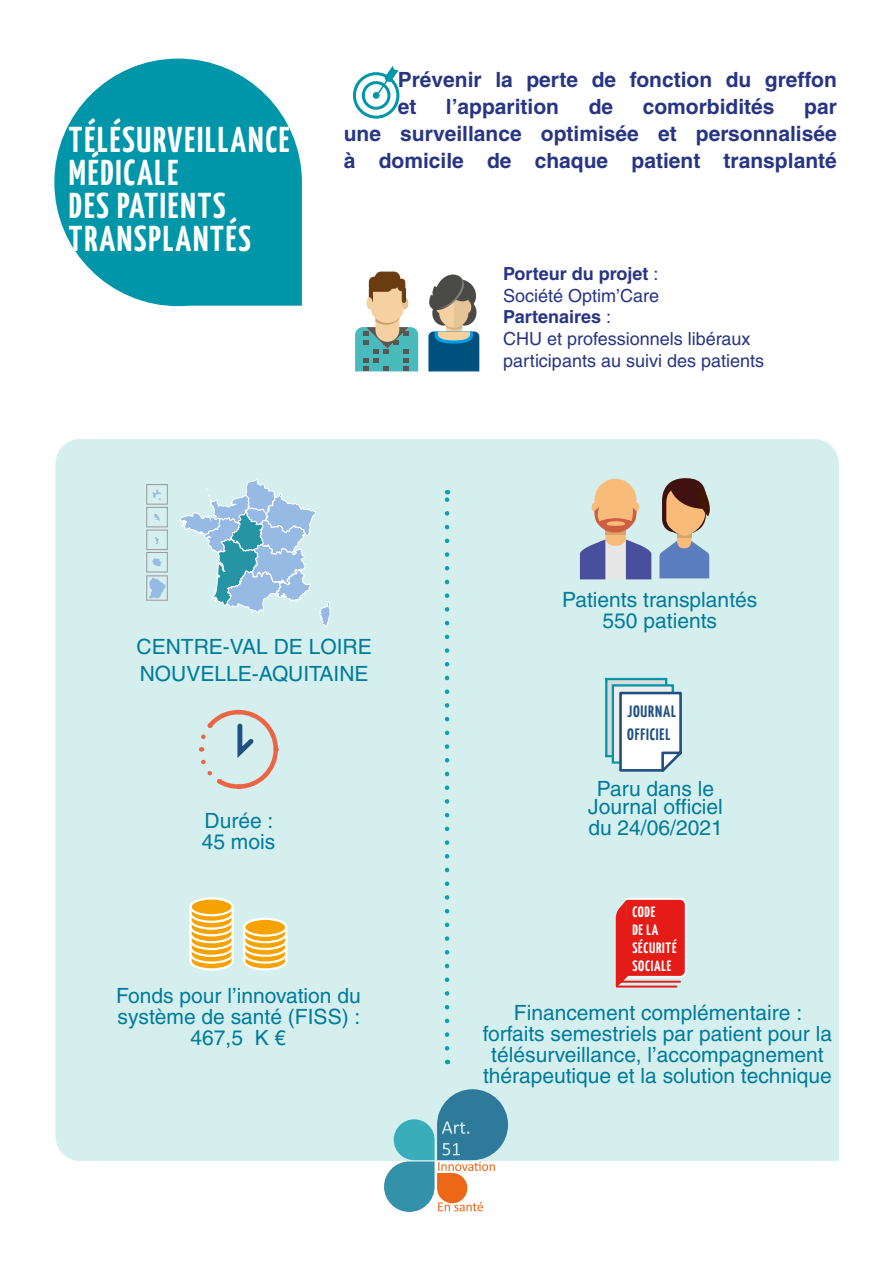
<style>
.page{position:relative;width:893px;height:1263px;background:#fff}
.page>*{position:absolute;margin:0;border:0;box-sizing:border-box;transform-origin:0 0}
.t1{font:700 36px/33px "Yanone Kaffeesatz";letter-spacing:.05em;color:#fff}
.t2{font:21px/21px "Helvetica";color:#007b9a;text-align:center}
.t3{font:700 21px/27px "Helvetica";color:#283583}
.t4{font:18px/21.6px "Helvetica";color:#283583}
.t5{font:700 16.5px/22.5px "Yanone Kaffeesatz";letter-spacing:.05em;color:#215182}
.t6{font:700 15px/18px "Yanone Kaffeesatz";letter-spacing:.05em;color:#fff}
.s1{font-weight:700}
</style>
<div class="page">
<svg style="left:54px;top:59px;width:248px;height:247px;fill:#0096a9"></svg>
<div style="left:362px;top:81px;width:28px;height:29px;border:3px solid #0096a9;border-radius:50%"></div>
<div style="left:353px;top:72px;width:46px;height:47px;border:3px solid #0096a9;border-radius:50%"></div>
<div style="left:373px;top:92px;width:7px;height:7px;background:#0096a9;border-radius:50%"></div>
<svg style="left:375px;top:66px;width:24px;height:32px"></svg>
<svg style="left:384px;top:1161px;width:111px;height:51px"></svg>
<div style="left:55px;top:439px;width:784px;height:722px;background:#d5efef"></div>
<svg style="left:355px;top:277px;width:63px;height:94px"></svg>
<hr style="left:369px;top:287px;width:4px;height:16px;background:#693c11;border-radius:2px">
<div style="left:366px;top:297px;width:7px;height:12px;background:#f5d1a2;border-radius:50%"></div>
<div style="left:402px;top:297px;width:6px;height:12px;background:#e1c196;border-radius:50%"></div>
<div style="left:369px;top:277px;width:23px;height:15px;background:#693c11;border-radius:5px"></div>
<div style="left:375px;top:272px;width:25px;height:17px;background:#693c11;border-radius:6px"></div>
<div style="left:398px;top:279px;width:7px;height:12px;background:#693c11;border-radius:4px"></div>
<hr style="left:402px;top:287px;width:4px;height:16px;background:#693c11;border-radius:2px">
<svg style="left:428px;top:274px;width:51px;height:97px"></svg>
<svg style="left:615px;top:897px;width:73px;height:93px;background:#e34441"></svg>
<svg style="left:242px;top:925px;width:47px;height:47px"></svg>
<svg style="left:188px;top:904px;width:47px;height:68px"></svg>
<svg style="left:191px;top:898px;width:42px;height:17px"></svg>
<div style="left:189px;top:897px;width:45px;height:19px;border:2px solid #fff;border-radius:50%"></div>
<div style="left:244px;top:919px;width:42px;height:17px;background:#f6a200;border-radius:50%"></div>
<div style="left:243px;top:918px;width:44px;height:19px;border:2px solid #fff;border-radius:50%"></div>
<svg style="left:180px;top:479px;width:151px;height:148px;background:#b4d7e5"></svg>
<svg style="left:147px;top:484px;width:21px;height:116px;background:#c4dce1"></svg>
<svg style="left:196px;top:707px;width:84px;height:84px;background:#d2d9d6"></svg>
<div style="left:634px;top:503px;width:5px;height:9px;background:#f9bb7a;border-radius:50%"></div>
<div style="left:592px;top:503px;width:5px;height:9px;background:#f9bb7a;border-radius:50%"></div>
<div style="left:594px;top:479px;width:42px;height:53px;background:#f9bb7a;border-radius:21px"></div>
<svg style="left:580px;top:507px;width:71px;height:72px;background:#aca4b3"></svg>
<svg style="left:659px;top:478px;width:55px;height:100px;background:#9b9496"></svg>
<svg style="left:604px;top:677px;width:80px;height:96px"></svg>
<h1 class="t1" style="left:69px;top:122px;width:222px">TÉLÉSURVEILLANCE<br>MÉDICALE<br>DES PATIENTS<br>TRANSPLANTÉS</h1>
<p class="t3" style="left:398px;top:66px;width:441px">Prévenir la perte de fonction du greffon et</p>
<p class="t3" style="left:446px;top:93px;width:115px">l’apparition</p>
<p class="t3" style="left:589px;top:93px;width:26px">de</p>
<p class="t3" style="left:643px;top:93px;width:133px">comorbidités</p>
<p class="t3" style="left:344px;top:93px;width:495px;text-align:justify;text-indent:460px">par une surveillance optimisée et personnalisée à domicile de chaque patient transplanté</p>
<p class="t4" style="left:503px;top:263px;width:262px"><span class="s1">Porteur du projet</span> :<br>Société Optim’Care<br><span class="s1">Partenaires</span> :<br>CHU et professionnels libéraux participants au suivi des patients</p>
<p class="t2" style="left:562px;top:589px;width:197px">Patients transplantés<br>550 patients</p>
<p class="t2" style="left:137px;top:633px;width:237px;line-height:27px;text-align:left">CENTRE-VAL DE LOIRE<br>NOUVELLE-AQUITAINE</p>
<p class="t2" style="left:202px;top:810px;width:75px;text-align:left">Durée :<br>45 mois</p>
<p class="t2" style="left:116px;top:985px;width:246px">Fonds pour l’innovation du système de santé (FISS) :<br>467,5 K €</p>
<p class="t5" style="left:627px;top:700px;width:50px">JOURNAL<br>OFFICIEL</p>
<p class="t2" style="left:588px;top:780px;width:136px;line-height:18px">Paru dans le<br>Journal officiel</p>
<p class="t2" style="left:588px;top:817px;width:136px">du 24/06/2021</p>
<p class="t6" style="left:632px;top:902px;width:46px">CODE<br>DE LA<br>SÉCURITÉ<br>SOCIALE</p>
<p class="t2" style="left:483px;top:1002px;width:351px">Financement complémentaire : forfaits semestriels par patient pour la télésurveillance, l’accompagnement thérapeutique et la solution technique</p>
</div>
